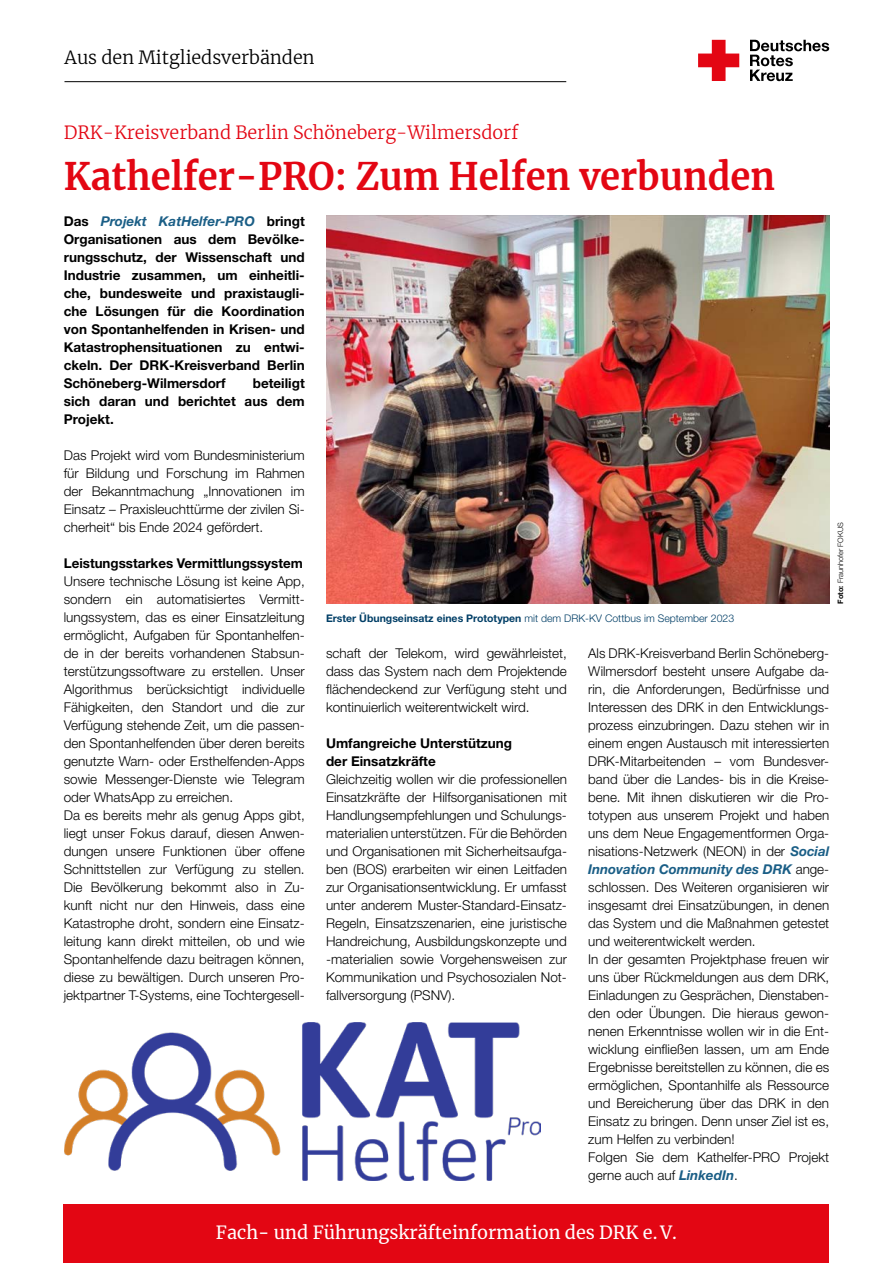
<style>
.page{position:relative;width:893px;height:1263px;background:#fff}
.page>*{position:absolute;margin:0;border:0;box-sizing:border-box;transform-origin:0 0}
.Merri20{font:700 37.5px "Merriweather";color:#e30613}
.Vorspann{font:300 18px "Merriweather";color:#e30613}
.t1{font:18px "Merriweather";color:#fff}
.t2{font:300 18px "Merriweather";color:#000}
.Fliesstext{font:300 13.5px/18px "Helvetica Neue LT Pro";color:#000;text-align:justify}
.Fliesstext-2{font:700 13.5px/18px "Helvetica Neue LT Pro";color:#000;text-align:justify}
.BU{font:700 10.5px "Helvetica Neue LT Pro";color:#003e66}
.t3{font:300 7.5px "Helvetica Neue LT Pro";color:#000}
.s1{font-style:italic;color:#1a5e86}
.s2{font-weight:300}
.s3{font-weight:700}
.s4{font-weight:700;font-style:italic;color:#1a5e86}
</style>
<div class="page">
<div style="left:64px;top:1204px;width:765px;height:59px;background:#e30613"></div>
<svg style="left:698px;top:40px;width:41px;height:41px"></svg>
<svg style="left:750px;top:40px;width:79px;height:41px"></svg>
<hr style="left:64px;top:81px;width:502px;height:1px;background:#000">
<img style="left:326px;top:216px;width:503px;height:388px">
<img style="left:64px;top:1022px;width:476px;height:158px">
<p class="t2" style="left:65px;top:45px;width:251px">Aus den Mitgliedsverbänden</p>
<p class="Vorspann" style="left:64px;top:120px;width:456px">DRK-Kreisverband Berlin Schöneberg-Wilmersdorf</p>
<p class="Merri20" style="left:64px;top:150px;width:713px">Kathelfer-PRO: Zum Helfen verbunden</p>
<p class="Fliesstext-2" style="left:64px;top:212px;width:242px">Das <span class="s1">Projekt KatHelfer-PRO</span> bringt Organisationen aus dem Bevölke&shy;rungsschutz, der Wissenschaft und Industrie zusammen, um einheitli&shy;che, bundesweite und praxistaugli&shy;che Lösungen für die Koordination von Spontanhelfenden in Krisen- und Katastrophensituationen zu entwi&shy;ckeln. Der DRK-Kreisverband Berlin Schöneberg-Wilmersdorf</p>
<p class="Fliesstext-2" style="left:64px;top:374px;width:242px;text-indent:189px">beteiligt sich daran und berichtet aus dem Projekt.</p>
<p class="Fliesstext" style="left:64px;top:446px;width:242px">Das Projekt wird vom Bundesministerium für Bildung und Forschung im Rahmen der Bekanntmachung „Innovationen im Einsatz – Praxisleuchttürme der zivilen Si&shy;cherheit“ bis Ende 2024 gefördert.</p>
<p class="Fliesstext-2" style="left:64px;top:554px;width:241px">Leistungsstarkes Vermittlungssystem</p>
<p class="Fliesstext" style="left:64px;top:572px;width:242px">Unsere technische Lösung ist keine App, sondern ein automatisiertes Vermitt&shy;lungssystem, das es einer Einsatzleitung ermöglicht, Aufgaben für Spontanhelfen&shy;de in der bereits vorhandenen Stabsun&shy;terstützungssoftware zu erstellen. Unser Algorithmus berücksichtigt individuelle Fähigkeiten, den Standort und die zur Verfügung stehende Zeit, um die passen&shy;den Spontanhelfenden über deren bereits genutzte Warn- oder Ersthelfenden-Apps sowie Messenger-Dienste wie Telegram oder WhatsApp zu erreichen.</p>
<p class="Fliesstext" style="left:64px;top:806px;width:242px">Da es bereits mehr als genug Apps gibt, liegt unser Fokus darauf, diesen Anwen&shy;dungen unsere Funktionen über offene Schnittstellen zur Verfügung zu stellen.<br>Die Bevölkerung bekommt also in Zu&shy;kunft nicht nur den Hinweis, dass eine Katastrophe droht, sondern eine Einsatz&shy;leitung kann direkt mitteilen, ob und wie Spontanhelfende dazu beitragen können, diese zu bewältigen. Durch unseren Pro&shy;jektpartner T-Systems, eine Tochtergesell-</p>
<p class="BU" style="left:326px;top:612px;width:410px">Erster Übungseinsatz eines Prototypen <span class="s2">mit dem DRK-KV Cottbus im September 2023</span></p>
<p class="t3" style="left:836px;top:604px;width:83px;rotate:-90deg"><span class="s3">Foto:</span> Fraunhofer FOKUS</p>
<p class="Fliesstext" style="left:326px;top:644px;width:242px">schaft der Telekom, wird gewährleistet, dass das System nach dem Projektende flächendeckend zur Verfügung steht und kontinuierlich weiterentwickelt wird.</p>
<p class="Fliesstext-2" style="left:326px;top:734px;width:188px">Umfangreiche Unterstützung der Einsatzkräfte</p>
<p class="Fliesstext" style="left:326px;top:770px;width:242px;text-align:left">Gleichzeitig wollen wir die professionellen Einsatzkräfte der Hilfsorganisationen mit Handlungsempfehlungen und Schulungs&shy;materialien unterstützen. Für die Behörden und Organisationen mit Sicherheitsaufga&shy;ben (BOS) erarbeiten wir einen Leitfaden zur Organisationsentwicklung. Er umfasst unter anderem Muster-Standard-Einsatz-Regeln, Einsatzszenarien, eine juristische Handreichung, Ausbildungskonzepte und -materialien sowie Vorgehensweisen zur Kommunikation und Psychosozialen Not&shy;fallversorgung (PSNV).</p>
<p class="Fliesstext" style="left:588px;top:644px;width:242px">Als DRK-Kreisverband Berlin Schöneberg-Wilmersdorf besteht unsere Aufgabe da&shy;rin, die Anforderungen, Bedürfnisse und Interessen des DRK in den Entwicklungs&shy;prozess einzubringen. Dazu stehen wir in einem engen Austausch mit interessierten DRK-Mitarbeitenden – vom Bundesver&shy;band über die Landes- bis in die Kreise&shy;bene. Mit ihnen diskutieren wir die Pro&shy;totypen aus unserem Projekt und haben uns dem Neue Engagementformen Orga&shy;nisations-Netzwerk (NEON) in der <span class="s4">Social Innovation Community des DRK</span> ange&shy;schlossen. Des Weiteren organisieren wir insgesamt drei Einsatzübungen, in denen das System und die Maßnahmen getestet und weiterentwickelt werden.</p>
<p class="Fliesstext" style="left:588px;top:950px;width:242px">In der gesamten Projektphase freuen wir uns über Rückmeldungen aus dem DRK, Einladungen zu Gesprächen, Dienstaben&shy;den oder Übungen. Die hieraus gewon&shy;nenen Erkenntnisse wollen wir in die Ent&shy;wicklung einfließen lassen, um am Ende Ergebnisse bereitstellen zu können, die es ermöglichen, Spontanhilfe als Ressource und Bereicherung über das DRK in den Einsatz zu bringen. Denn unser Ziel ist es, zum Helfen zu verbinden!</p>
<p class="Fliesstext" style="left:588px;top:1148px;width:242px">Folgen Sie dem Kathelfer-PRO Projekt gerne auch auf <span class="s4">LinkedIn</span>.</p>
<h2 class="t1" style="left:216px;top:1220px;width:462px">Fach- und Führungskräfteinformation des DRK e. V.</h2>
</div>
